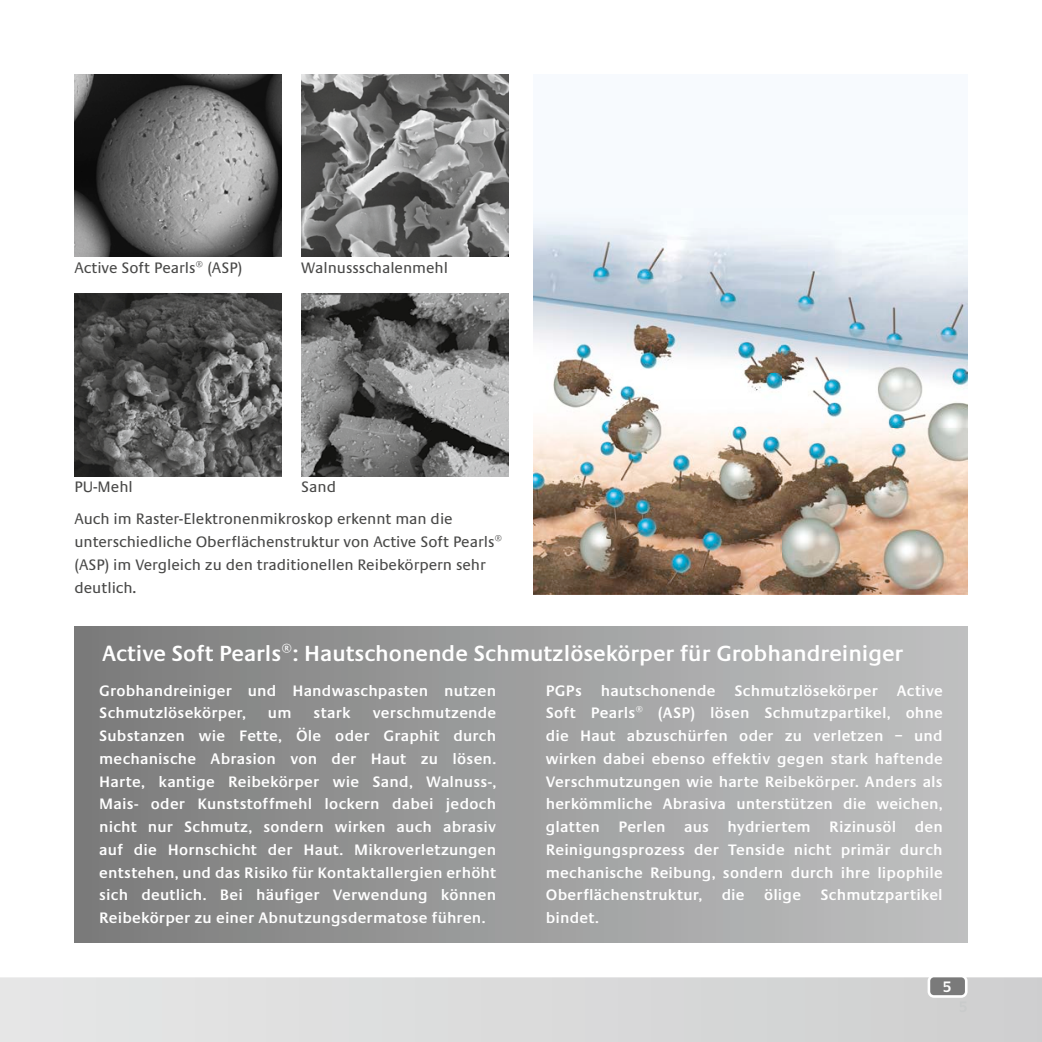
<style>
.page{position:relative;width:1042px;height:1042px;background:#fff}
.page>*{position:absolute;margin:0;border:0;box-sizing:border-box;transform-origin:0 0}
.t1{font:600 22.75px "Praxis";color:#fff}
.t2{font:600 15.75px/22.8px "Praxis";letter-spacing:.015em;color:#fff;text-align:justify}
.t3{font:15.75px/22.8px "Praxis";color:#484847}
</style>
<div class="page">
<div style="left:74px;top:626px;width:893px;height:317px;background:linear-gradient(to right,#7b7b7b,#c0c1c2)"></div>
<div style="left:533px;top:74px;width:434px;height:520px;background:#f7fafe"></div>
<img style="left:533px;top:224px;width:434px;height:370px">
<img style="left:74px;top:75px;width:208px;height:181px">
<img style="left:301px;top:74px;width:207px;height:182px">
<img style="left:74px;top:294px;width:208px;height:182px">
<img style="left:301px;top:294px;width:207px;height:182px">
<svg style="left:0;top:977px;width:1042px;height:65px;background:#dadbdb"></svg>
<svg style="left:927px;top:977px;width:40px;height:35px"></svg>
<p class="t3" style="left:74px;top:256px;width:169px">Active Soft Pearls® (ASP)</p>
<p class="t3" style="left:301px;top:256px;width:148px">Walnussschalenmehl</p>
<p class="t3" style="left:74px;top:476px;width:60px">PU-Mehl</p>
<p class="t3" style="left:301px;top:476px;width:36px">Sand</p>
<p class="t3" style="left:74px;top:508px;width:429px">Auch im Raster-Elektronenmikroskop erkennt man die unterschiedliche Oberflächenstruktur von Active Soft Pearls® (ASP) im Vergleich zu den traditionellen Reibekörpern sehr deutlich.</p>
<h1 class="t1" style="left:102px;top:641px;width:802px">Active Soft Pearls®: Hautschonende Schmutzlösekörper für Grobhandreiniger</h1>
<p class="t2" style="left:99px;top:679px;width:398px">Grobhandreiniger und Handwaschpasten nutzen<br>Schmutzlösekörper,</p>
<p class="t2" style="left:99px;top:702px;width:398px;text-indent:274px">verschmutzende Substanzen wie Fette, Öle oder Graphit durch mechanische Abrasion von der Haut zu lösen.<br>Harte, kantige Reibekörper wie Sand, Walnuss-, Mais- oder Kunststoffmehl lockern dabei jedoch nicht nur Schmutz, sondern wirken auch abrasiv auf die Hornschicht der Haut. Mikroverletzungen entstehen, und das Risiko für Kontaktallergien erhöht sich deutlich. Bei häufiger Verwendung können Reibekörper zu einer Abnutzungsdermatose führen.</p>
<p class="t2" style="left:268px;top:702px;width:25px">um</p>
<p class="t2" style="left:314px;top:702px;width:39px">stark</p>
<p class="t2" style="left:546px;top:679px;width:398px">PGPs hautschonende Schmutzlösekörper Active Soft Pearls® (ASP) lösen Schmutzpartikel, ohne die Haut abzuschürfen oder zu verletzen – und wirken dabei ebenso effektiv gegen stark haftende Verschmutzungen wie harte Reibekörper. Anders als herkömmliche Abrasiva unterstützen die weichen, glatten Perlen aus hydriertem Rizinusöl den Reinigungsprozess der Tenside nicht primär durch mechanische Reibung, sondern durch ihre lipophile Oberflächenstruktur, die ölige Schmutzpartikel bindet.</p>
<p class="t2" style="left:943px;top:975px;width:10px">5</p>
</div>
